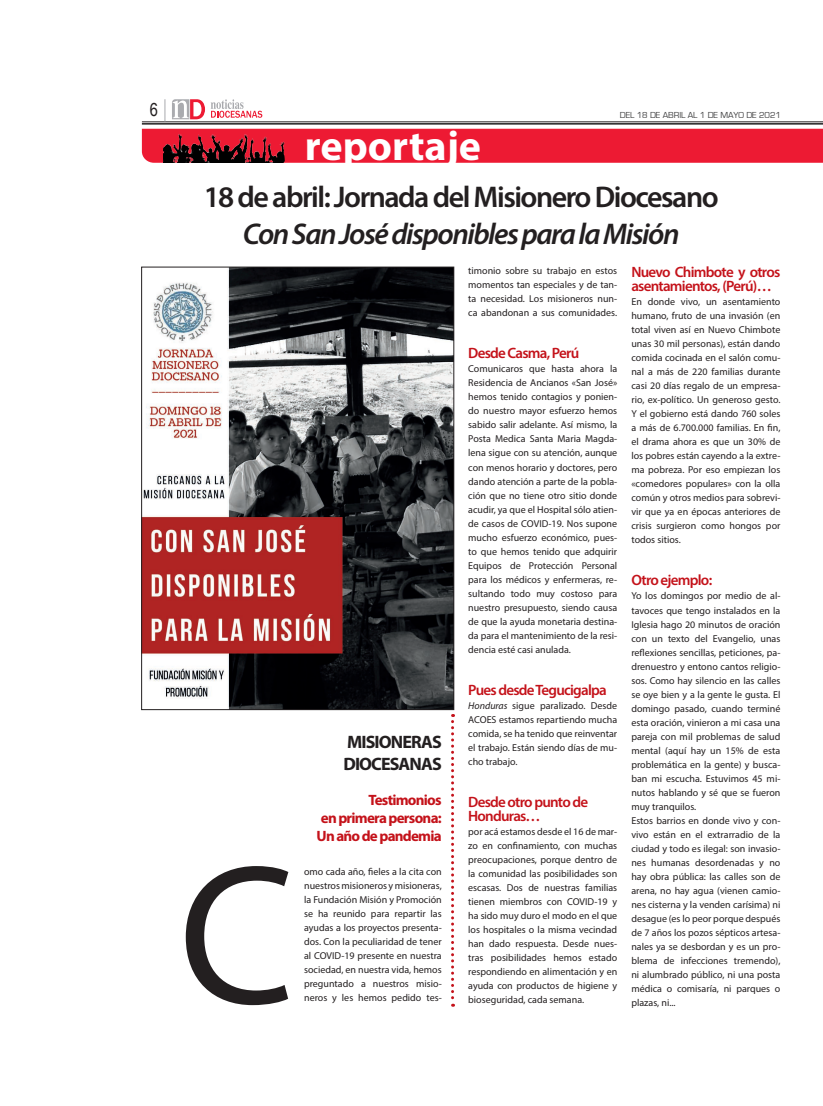
<style>
.page{position:relative;width:823px;height:1106px;background:#fff}
.page>*{position:absolute;margin:0;border:0;box-sizing:border-box;transform-origin:0 0}
.Párrafo_NODI{font:200px "Myriad Pro";color:#231f20}
.t1{font:700 42px "Myriad Pro";color:#fff}
.Párrafo_NODI-2{font:600 30px "Myriad Pro";letter-spacing:-.05em;color:#231f20}
.Párrafo_NODI-3{font:italic 600 30px "Myriad Pro";letter-spacing:-.05em;color:#231f20}
.Párrafo_NODI-4{font:700 18px "Myriad Pro";letter-spacing:-.05em;color:#231f20}
.t2{font:18px "Arial Narrow";color:#231f20}
.Párrafo_NODI-5{font:600 15px/14px "Myriad Pro";letter-spacing:-.05em;color:#c4121a}
.Párrafo_NODI-6{font:700 15px "Myriad Pro";letter-spacing:-.05em;color:#c4121a}
.Párrafo_NODI-7{font:10px/14px "Myriad Pro";color:#231f20;text-align:justify}
.t3{font:9px "Eurostile";color:#3e3e3f}
.s1{font-style:italic}
</style>
<div class="page">
<hr style="left:142px;top:122px;width:680px;height:1px;background:#231f20">
<hr style="left:142px;top:123px;width:680px;height:2px;background:#231f20">
<svg style="left:172px;top:99px;width:90px;height:20px"></svg>
<svg style="left:164px;top:99px;width:1px;height:22px"></svg>
<div style="left:142px;top:129px;width:680px;height:34px;background:#ed1a33"></div>
<img style="left:164px;top:132px;width:120px;height:31px">
<img style="left:143px;top:269px;width:308px;height:438px">
<div style="left:141px;top:267px;width:312px;height:442px;border:1px solid #231f20"></div>
<svg style="left:451px;top:714px;width:3px;height:292px"></svg>
<p class="t2" style="left:150px;top:97px;width:10px">6</p>
<p class="t3" style="left:619px;top:110px;width:163px">DEL 18 DE ABRIL AL 1 DE MAYO DE 2021</p>
<p class="t1" style="left:304px;top:118px;width:178px">reportaje</p>
<p class="Párrafo_NODI-2" style="left:203px;top:178px;width:516px">18 de abril: Jornada del Misionero Diocesano</p>
<p class="Párrafo_NODI-3" style="left:242px;top:215px;width:438px">Con San José disponibles para la Misión</p>
<p class="Párrafo_NODI-7" style="left:468px;top:264px;width:150px">timonio sobre su trabajo en estos momentos tan especiales y de tan&shy;ta necesidad. Los misioneros nun&shy;ca abandonan a sus comunidades.</p>
<p class="Párrafo_NODI-5" style="left:468px;top:346px;width:112px">Desde Casma, Perú</p>
<p class="Párrafo_NODI-7" style="left:468px;top:362px;width:150px">Comunicaros que hasta ahora la Residencia de Ancianos «San José» hemos tenido contagios y ponien&shy;do nuestro mayor esfuerzo hemos sabido salir adelante. Así mismo, la Posta Medica Santa Maria Magda&shy;lena sigue con su atención, aunque con menos horario y doctores, pero dando atención a parte de la pobla&shy;ción que no tiene otro sitio donde acudir, ya que el Hospital sólo atien&shy;de casos de COVID-19. Nos supone mucho esfuerzo económico, pues&shy;to que hemos tenido que adquirir Equipos de Protección Personal para los médicos y enfermeras, re&shy;sultando todo muy costoso para nuestro presupuesto, siendo causa de que la ayuda monetaria destina&shy;da para el mantenimiento de la resi&shy;dencia esté casi anulada.</p>
<p class="Párrafo_NODI-5" style="left:468px;top:682px;width:140px">Pues desde Tegucigalpa</p>
<p class="Párrafo_NODI-7" style="left:468px;top:698px;width:150px"><span class="s1">Honduras</span> sigue paralizado. Desde ACOES estamos repartiendo mucha comida, se ha tenido que reinventar el trabajo. Están siendo días de mu&shy;cho trabajo.</p>
<p class="Párrafo_NODI-5" style="left:468px;top:794px;width:121px">Desde otro punto de</p>
<p class="Párrafo_NODI-5" style="left:468px;top:808px;width:74px">Honduras…</p>
<p class="Párrafo_NODI-7" style="left:468px;top:824px;width:150px">por acá estamos desde el 16 de mar&shy;zo en confinamiento, con muchas preocupaciones, porque dentro de la comunidad las posibilidades son escasas. Dos de nuestras familias tienen miembros con COVID-19 y ha sido muy duro el modo en el que los hospitales o la misma vecindad han dado respuesta. Desde nues&shy;tras posibilidades hemos estado respondiendo en alimentación y en ayuda con productos de higiene y bioseguridad, cada semana.</p>
<p class="Párrafo_NODI-5" style="left:631px;top:265px;width:150px">Nuevo Chimbote y otros asentamientos, (Perú)…</p>
<p class="Párrafo_NODI-7" style="left:631px;top:295px;width:150px">En donde vivo, un asentamiento humano, fruto de una invasión (en total viven así en Nuevo Chimbote unas 30 mil personas), están dando comida cocinada en el salón comu&shy;nal a más de 220 familias durante casi 20 días regalo de un empresa&shy;rio, ex-político. Un generoso gesto.<br>Y el gobierno está dando 760 soles a más de 6.700.000 familias. En fin, el drama ahora es que un 30% de los pobres están cayendo a la extre&shy;ma pobreza. Por eso empiezan los «comedores populares» con la olla común y otros medios para sobrevi&shy;vir que ya en épocas anteriores de crisis surgieron como hongos por todos sitios.</p>
<p class="Párrafo_NODI-5" style="left:631px;top:573px;width:82px">Otro ejemplo:</p>
<p class="Párrafo_NODI-7" style="left:631px;top:589px;width:150px">Yo los domingos por medio de al&shy;tavoces que tengo instalados en la Iglesia hago 20 minutos de oración con un texto del Evangelio, unas reflexiones sencillas, peticiones, pa&shy;drenuestro y entono cantos religio&shy;sos. Como hay silencio en las calles se oye bien y a la gente le gusta. El domingo pasado, cuando terminé esta oración, vinieron a mi casa una pareja con mil problemas de salud mental (aquí hay un 15% de esta problemática en la gente) y busca&shy;ban mi escucha. Estuvimos 45 mi&shy;nutos hablando y sé que se fueron muy tranquilos.</p>
<p class="Párrafo_NODI-7" style="left:631px;top:813px;width:150px">Estos barrios en donde vivo y con&shy;vivo están en el extrarradio de la ciudad y todo es ilegal: son invasio&shy;nes humanas desordenadas y no hay obra pública: las calles son de arena, no hay agua (vienen camio&shy;nes cisterna y la venden carísima) ni desague (es lo peor porque después de 7 años los pozos sépticos artesa&shy;nales ya se desbordan y es un pro&shy;blema de infecciones tremendo), ni alumbrado público, ni una posta médica o comisaría, ni parques o plazas, ni...</p>
<p class="Párrafo_NODI-4" style="left:347px;top:730px;width:96px">MISIONERAS</p>
<p class="Párrafo_NODI-4" style="left:343px;top:752px;width:100px">DIOCESANAS</p>
<p class="Párrafo_NODI-6" style="left:368px;top:789px;width:75px">Testimonios</p>
<p class="Párrafo_NODI-6" style="left:321px;top:807px;width:122px">en primera persona:</p>
<p class="Párrafo_NODI-6" style="left:316px;top:825px;width:127px">Un año de pandemia</p>
<p class="Párrafo_NODI-7" style="left:304px;top:864px;width:139px">omo cada año, fieles a la cita con nuestros misioneros y misioneras, la Fundación Misión y Promoción se ha reunido para repartir las ayudas a los proyectos presenta&shy;dos. Con la peculiaridad de tener al COVID-19 presente en nuestra sociedad, en nuestra vida, hemos preguntado a nuestros misio-</p>
<p class="Párrafo_NODI" style="left:178px;top:812px;width:117px">C</p>
<p class="Párrafo_NODI-7" style="left:304px;top:990px;width:139px">neros y les hemos pedido tes-</p>
</div>
